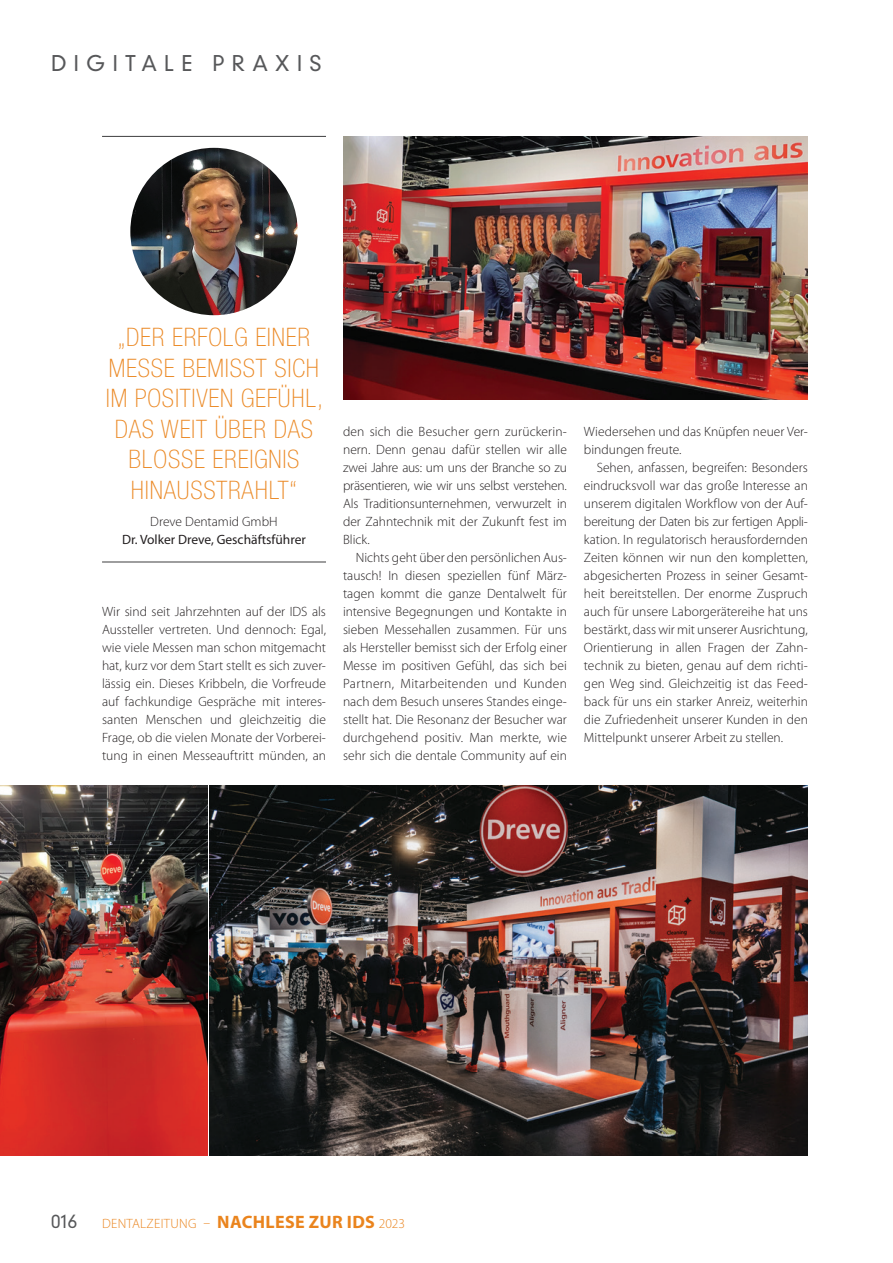
<style>
.page{position:relative;width:893px;height:1263px;background:#fff}
.page>*{position:absolute;margin:0;border:0;box-sizing:border-box;transform-origin:0 0}
.Headline{font:100 condensed 25.5px/30.6px "Helvetica Neue LT Std";letter-spacing:.03em;color:#eb8a27;text-align:center}
.t1{font:300 21px "DIN Neuzeit Grotesk Std";letter-spacing:.35em;color:#57585a}
.t2{font:300 18px "DIN Neuzeit Grotesk Std";color:#57585a}
.Content{font:300 13.5px/18px "Myriad Pro";color:#231f20;text-align:justify}
.Content_1stSection{font:300 13.5px/18px "Myriad Pro";color:#231f20;text-align:justify}
.t3{font:300 13.5px "Myriad Pro";letter-spacing:.02em;color:#ea841d}
.Table_Headline{font:13.5px "Myriad Pro";color:#231f20}
.Content_PR{font:300 13.5px "Myriad Pro";color:#231f20}
.s1{font-weight:700;font-size:18px}
</style>
<div class="page">
<hr style="left:102px;top:136px;width:224px;height:1px;background:#3e3e3f">
<hr style="left:102px;top:562px;width:224px;height:1px;background:#3e3e3f">
<img style="left:130px;top:148px;width:168px;height:167px;border-radius:84px">
<img style="left:343px;top:136px;width:465px;height:264px">
<img style="left:210px;top:785px;width:598px;height:371px">
<img style="left:0;top:785px;width:207px;height:371px">
<h2 class="t1" style="left:51px;top:51px;width:272px">DIGITALE PRAXIS</h2>
<p class="Headline" style="left:106px;top:322px;width:219px">„DER ERFOLG EINER<br>MESSE BEMISST SICH<br>IM POSITIVEN GEFÜHL,<br>DAS WEIT ÜBER DAS<br>BLOSSE EREIGNIS<br>HINAUSSTRAHLT“</p>
<p class="Content_PR" style="left:150px;top:513px;width:129px">Dreve Dentamid GmbH</p>
<p class="Table_Headline" style="left:122px;top:531px;width:185px">Dr. Volker Dreve, Geschäftsführer</p>
<p class="Content_1stSection" style="left:102px;top:602px;width:225px">Wir sind seit Jahrzehnten auf der IDS als Aussteller vertreten. Und dennoch: Egal, wie viele Messen man schon mitgemacht hat, kurz vor dem Start stellt es sich zuver&shy;lässig ein. Dieses Kribbeln, die Vorfreude auf fachkundige Gespräche mit interes&shy;santen Menschen und gleichzeitig die Frage, ob die vielen Monate der Vorberei&shy;tung in einen Messeauftritt münden, an</p>
<p class="Content_1stSection" style="left:343px;top:422px;width:225px">den sich die Besucher gern zurückerin&shy;nern. Denn genau dafür stellen wir alle zwei Jahre aus: um uns der Branche so zu präsentieren, wie wir uns selbst verstehen.<br>Als Traditionsunternehmen, verwurzelt in der Zahntechnik mit der Zukunft fest im Blick.</p>
<p class="Content" style="left:343px;top:548px;width:225px;text-indent:13px">Nichts geht über den persönlichen Aus&shy;tausch! In diesen speziellen fünf März&shy;tagen kommt die ganze Dentalwelt für intensive Begegnungen und Kontakte in sieben Messehallen zusammen. Für uns als Hersteller bemisst sich der Erfolg einer Messe im positiven Gefühl, das sich bei Partnern, Mitarbeitenden und Kunden nach dem Besuch unseres Standes einge&shy;stellt hat. Die Resonanz der Besucher war durchgehend positiv. Man merkte, wie sehr sich die dentale Community auf ein</p>
<p class="Content" style="left:584px;top:422px;width:225px">Wiedersehen und das Knüpfen neuer Ver&shy;bindungen freute.</p>
<p class="Content" style="left:584px;top:458px;width:225px;text-indent:13px">Sehen, anfassen, begreifen: Besonders eindrucksvoll war das große Interesse an unserem digitalen Workflow von der Auf&shy;bereitung der Daten bis zur fertigen Appli&shy;kation. In regulatorisch herausfordernden Zeiten können wir nun den kompletten, abgesicherten Prozess in seiner Gesamt&shy;heit bereitstellen. Der enorme Zuspruch auch für unsere Laborgerätereihe hat uns bestärkt, dass wir mit unserer Ausrichtung, Orientierung in allen Fragen der Zahn&shy;technik zu bieten, genau auf dem richti&shy;gen Weg sind. Gleichzeitig ist das Feed&shy;back für uns ein starker Anreiz, weiterhin die Zufriedenheit unserer Kunden in den Mittelpunkt unserer Arbeit zu stellen.</p>
<h3 class="t2" style="left:51px;top:1210px;width:28px">016</h3>
<p class="t3" style="left:102px;top:1215px;width:304px">DENTALZEITUNG – <span class="s1">NACHLESE ZUR IDS</span> 2023</p>
</div>
